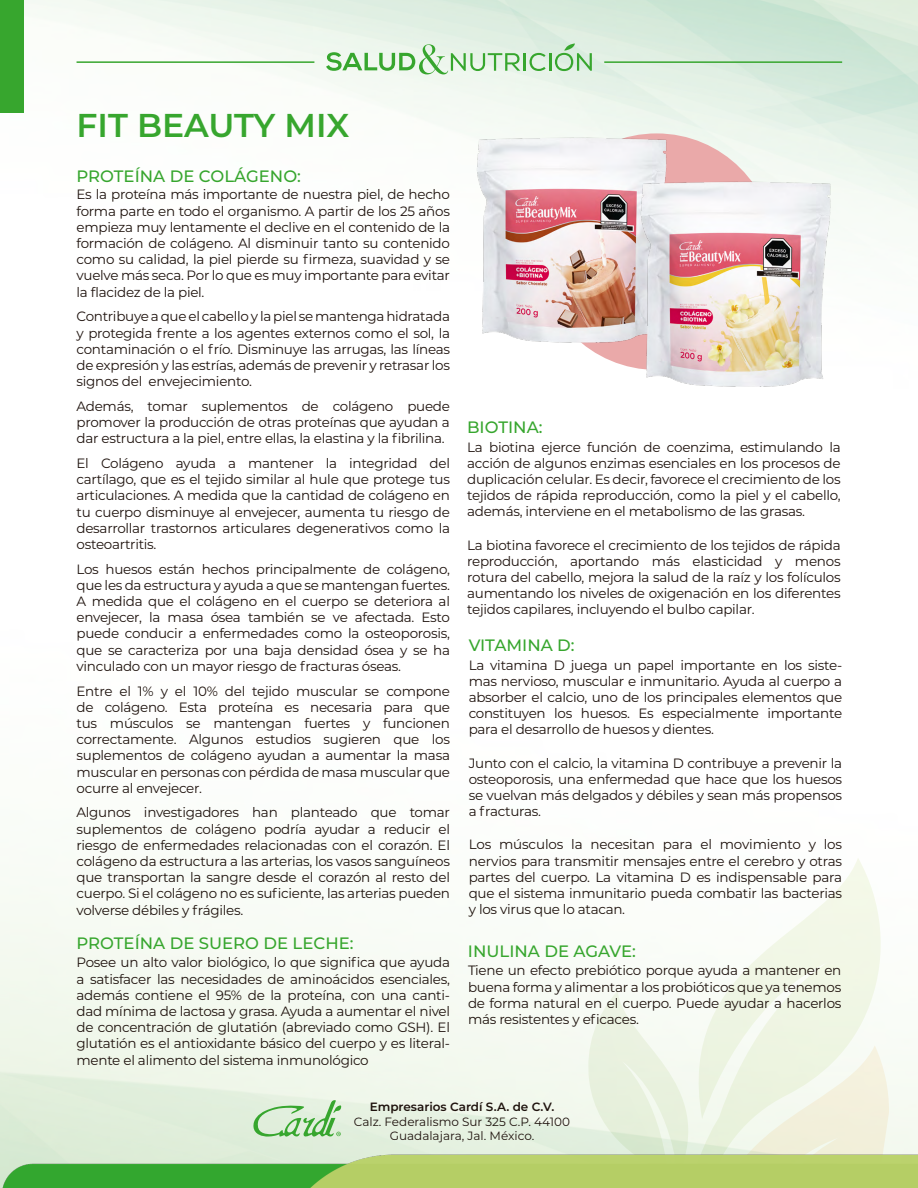
<style>
.page{position:relative;width:918px;height:1188px;background:#fff}
.page>*{position:absolute;margin:0;border:0;box-sizing:border-box;transform-origin:0 0}
.t1{font:600 33px "Montserrat";color:#37a62e}
.t2{font:500 16.5px "Montserrat";color:#37a62e}
.t3{font:13.5px/16.2px "Montserrat";letter-spacing:-.02em;color:#1e120d;text-align:justify}
.t4{font:12px/14.4px "Montserrat";color:#1e120d;text-align:center}
.t5{font:600 12px "Montserrat";color:#1e120d}
</style>
<div class="page">
<img style="left:0;top:0;width:918px;height:1188px">
<img style="left:3px;top:1152px;width:915px;height:36px">
<svg style="left:253px;top:1100px;width:88px;height:37px;background:#b8ddb2"></svg>
<svg style="left:326px;top:43px;width:266px;height:31px;background:#c4e3c3"></svg>
<div style="left:0;top:0;width:23px;height:113px;background:#37a62e"></div>
<hr style="left:77px;top:61px;width:237px;height:2px;background:#37a62e">
<hr style="left:604px;top:61px;width:238px;height:2px;background:#37a62e">
<div style="left:538px;top:133px;width:237px;height:237px;background:#eaa9a9;border-radius:50%"></div>
<img style="left:467px;top:133px;width:203px;height:215px">
<img style="left:631px;top:176px;width:203px;height:215px">
<h1 class="t1" style="left:77px;top:102px;width:274px">Fit BEauty Mix</h1>
<p class="t2" style="left:77px;top:164px;width:226px">PROTE ÍNA DE COLÁGEN O:</p>
<p class="t3" style="left:77px;top:186px;width:375px">Es la proteína más importante de nuestra piel, de hecho forma parte en todo el organismo. A partir de los 25 años empieza muy lentamente el declive en el contenido de la formación de colágeno. Al disminuir tanto su contenido como su calidad, la piel pierde su firmeza, suavidad y se vuelve más seca. Por lo que es muy importante para evitar la flacidez de la piel.</p>
<p class="t3" style="left:77px;top:308px;width:375px">Contribuye a que el cabello y la piel se mantenga hidratada y protegida frente a los agentes externos como el sol, la contaminación o el frío. Disminuye las arrugas, las líneas de expresión y las estrías, además de prevenir y retrasar los signos del envejecimiento.</p>
<p class="t3" style="left:77px;top:397px;width:375px">Además, tomar suplementos de colágeno puede promover la producción de otras proteínas que ayudan a dar estructura a la piel, entre ellas, la elastina y la fibrilina.</p>
<p class="t3" style="left:77px;top:455px;width:375px">El Colágeno ayuda a mantener la integridad del cartílago, que es el tejido similar al hule que protege tus articulaciones. A medida que la cantidad de colágeno en tu cuerpo disminuye al envejecer, aumenta tu riesgo de desarrollar trastornos articulares degenerativos como la osteoartritis.</p>
<p class="t3" style="left:77px;top:560px;width:375px">Los huesos están hechos principalmente de colágeno, que les da estructura y ayuda a que se mantengan fuertes.<br>A medida que el colágeno en el cuerpo se deteriora al envejecer, la masa ósea también se ve afectada. Esto puede conducir a enfermedades como la osteoporosis, que se caracteriza por una baja densidad ósea y se ha vinculado con un mayor riesgo de fracturas óseas.</p>
<p class="t3" style="left:77px;top:682px;width:375px">Entre el 1% y el 10% del tejido muscular se compone de colágeno. Esta proteína es necesaria para que tus músculos se mantengan fuertes y funcionen correctamente. Algunos estudios sugieren que los suplementos de colágeno ayudan a aumentar la masa muscular en personas con pérdida de masa muscular que ocurre al envejecer.</p>
<p class="t3" style="left:77px;top:804px;width:375px">Algunos investigadores han planteado que tomar suplementos de colágeno podría ayudar a reducir el riesgo de enfermedades relacionadas con el corazón. El colágeno da estructura a las arterias, los vasos sanguíneos que transportan la sangre desde el corazón al resto del cuerpo. Si el colágeno no es suficiente, las arterias pueden volverse débiles y frágiles.</p>
<p class="t2" style="left:77px;top:932px;width:278px">PROTEÍNA DE SUERO DE LECHE:</p>
<p class="t3" style="left:77px;top:954px;width:375px">Posee un alto valor biológico, lo que significa que ayuda a satisfacer las necesidades de aminoácidos esenciales, además contiene el 95% de la proteína, con una canti&shy;dad mínima de lactosa y grasa. Ayuda a aumentar el nivel de concentración de glutatión (abreviado como GSH). El glutatión es el antioxidante básico del cuerpo y es literal&shy;mente el alimento del sistema inmunológico</p>
<p class="t2" style="left:467px;top:416px;width:77px">BI OTINA:</p>
<p class="t3" style="left:467px;top:438px;width:375px">La biotina ejerce función de coenzima, estimulando la acción de algunos enzimas esenciales en los procesos de duplicación celular. Es decir, favorece el crecimiento de los tejidos de rápida reproducción, como la piel y el cabello, además, interviene en el metabolismo de las grasas.</p>
<p class="t3" style="left:467px;top:536px;width:375px">La biotina favorece el crecimiento de los tejidos de rápida reproducción, aportando más elasticidad y menos rotura del cabello, mejora la salud de la raíz y los folículos aumentando los niveles de oxigenación en los diferentes tejidos capilares, incluyendo el bulbo capilar.</p>
<p class="t2" style="left:469px;top:634px;width:50px">VITAMIN</p>
<p class="t2" style="left:541px;top:634px;width:35px">A D:</p>
<p class="t3" style="left:469px;top:656px;width:375px">La vitamina D juega un papel importante en los siste&shy;mas nervioso, muscular e inmunitario. Ayuda al cuerpo a absorber el calcio, uno de los principales elementos que constituyen los huesos. Es especialmente importante para el desarrollo de huesos y dientes.</p>
<p class="t3" style="left:469px;top:754px;width:375px">Junto con el calcio, la vitamina D contribuye a prevenir la osteoporosis, una enfermedad que hace que los huesos se vuelvan más delgados y débiles y sean más propensos a fracturas.</p>
<p class="t3" style="left:469px;top:836px;width:375px">Los músculos la necesitan para el movimiento y los nervios para transmitir mensajes entre el cerebro y otras partes del cuerpo. La vitamina D es indispensable para que el sistema inmunitario pueda combatir las bacterias y los virus que lo atacan.</p>
<p class="t2" style="left:468px;top:940px;width:169px">IN ULINA DE AGAVE:</p>
<p class="t3" style="left:468px;top:962px;width:375px">Tiene un efecto prebiótico porque ayuda a mantener en buena forma y alimentar a los probióticos que ya tenemos de forma natural en el cuerpo. Puede ayudar a hacerlos más resistentes y eficaces.</p>
<p class="t5" style="left:370px;top:1099px;width:186px">Empresarios Cardí S.A. de C.V.</p>
<p class="t4" style="left:354px;top:1114px;width:218px">Calz. Federalismo Sur 325 C.P. 44100<br>Guadalajara, Jal. México.</p>
</div>
